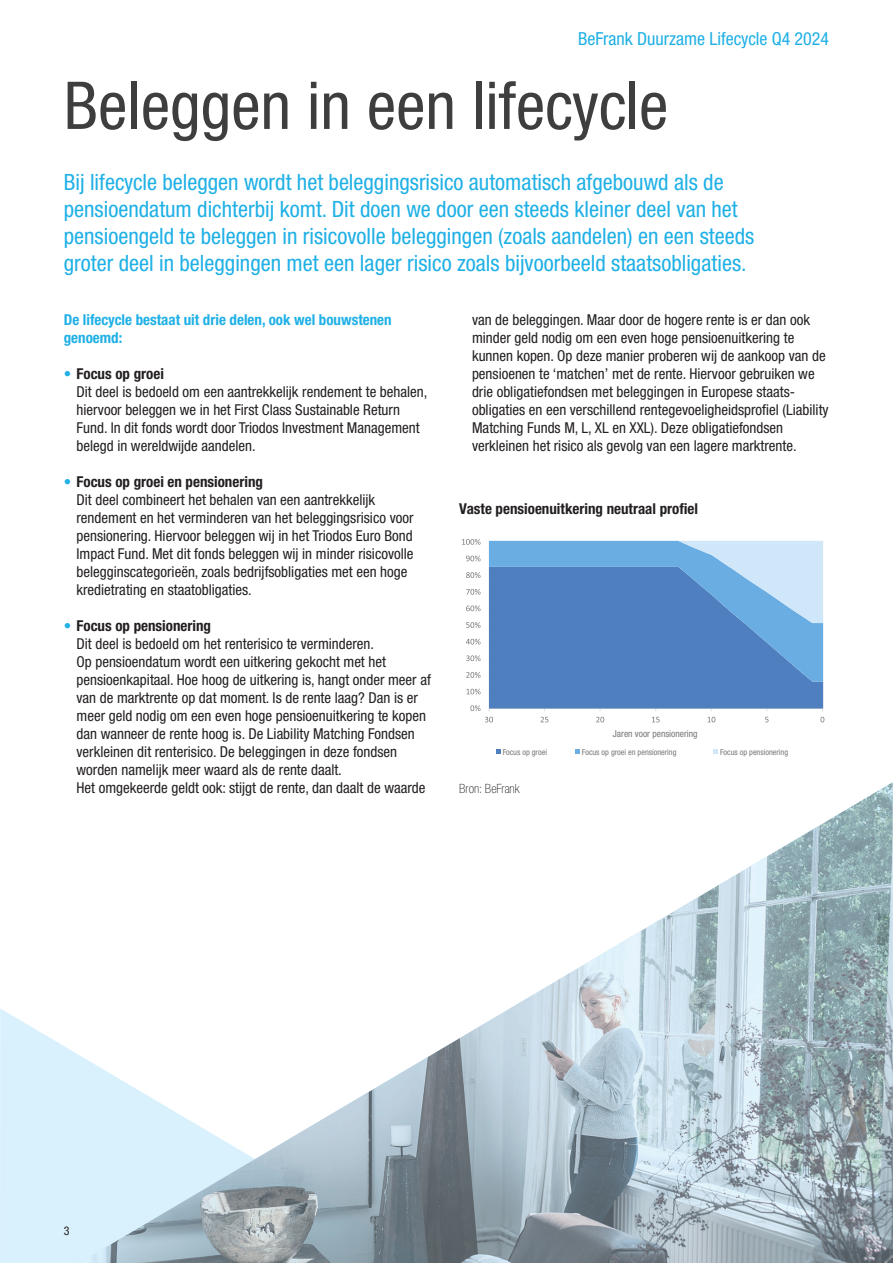
<style>
.page{position:relative;width:893px;height:1263px;background:#fff}
.page>*{position:absolute;margin:0;border:0;box-sizing:border-box;transform-origin:0 0}
.Koptekst_44_48_donkergrijs_vet{font:condensed 66px "Helvetica Neue LT Std";color:#3e3e3f}
.Koptekst_15_16_blauw{font:condensed 22.5px/27px "Helvetica Neue LT Std";color:#1fb0e6}
.t1{font:condensed 18px "Helvetica Neue LT Std";color:#1fb0e6}
.t2{font:condensed 15px/18px "Helvetica Neue LT Std";color:#231f20}
.Koptekst_10_12_blauw_vet{font:700 condensed 15px/18px "Helvetica Neue LT Std";color:#1fb0e6}
.Platte_tekst_10_12_zwart_vet{font:700 condensed 15px "Helvetica Neue LT Std";color:#231f20}
.Bronvermelding_8_5_9_lichtzwart{font:100 condensed 12.75px "Helvetica Neue LT Std";color:#231f20}
.t3{font:condensed 12px "Helvetica Neue LT Std";color:#231f20}
.t4{font:condensed 9.45px "Helvetica Neue LT Std";color:#76787b}
.t5{font:condensed 8.25px "Helvetica Neue LT Std";color:#76787b}
.s1{color:#1fb0e6}
.s2{font-weight:700}
</style>
<div class="page">
<svg style="left:0;top:1008px;width:64px;height:255px;background:#dcf2fc"></svg>
<img style="left:76px;top:782px;width:817px;height:481px">
<hr style="left:489px;top:708px;width:333px;height:1px;background:#dcdddf">
<svg style="left:470px;top:705px;width:10px;height:6px"></svg>
<svg style="left:466px;top:689px;width:14px;height:5px"></svg>
<svg style="left:466px;top:672px;width:14px;height:6px"></svg>
<svg style="left:466px;top:655px;width:14px;height:6px"></svg>
<svg style="left:466px;top:639px;width:14px;height:6px"></svg>
<svg style="left:466px;top:622px;width:14px;height:6px"></svg>
<svg style="left:466px;top:605px;width:14px;height:6px"></svg>
<svg style="left:466px;top:589px;width:14px;height:6px"></svg>
<svg style="left:466px;top:572px;width:14px;height:6px"></svg>
<svg style="left:466px;top:556px;width:14px;height:5px"></svg>
<svg style="left:462px;top:539px;width:18px;height:6px"></svg>
<svg style="left:485px;top:717px;width:8px;height:5px"></svg>
<svg style="left:541px;top:717px;width:7px;height:5px"></svg>
<svg style="left:596px;top:717px;width:8px;height:5px"></svg>
<svg style="left:652px;top:717px;width:8px;height:5px"></svg>
<svg style="left:708px;top:717px;width:7px;height:5px"></svg>
<svg style="left:765px;top:717px;width:4px;height:5px"></svg>
<svg style="left:820px;top:717px;width:4px;height:5px"></svg>
<svg style="left:496px;top:749px;width:5px;height:5px"></svg>
<svg style="left:575px;top:749px;width:5px;height:5px"></svg>
<svg style="left:713px;top:749px;width:5px;height:5px"></svg>
<div style="left:489px;top:681px;width:334px;height:27px;background:#4f7fbe"></div>
<svg style="left:489px;top:623px;width:334px;height:58px;background:#5285c2"></svg>
<svg style="left:489px;top:541px;width:334px;height:82px;background:#73a4d6"></svg>
<p class="t1" style="left:578px;top:28px;width:252px">BeFrank Duurzame Lifecycle Q4 2024</p>
<p class="Koptekst_44_48_donkergrijs_vet" style="left:64px;top:67px;width:606px">Beleggen in een lifecycle</p>
<p class="Koptekst_15_16_blauw" style="left:64px;top:168px;width:692px">Bij lifecycle beleggen wordt het beleggingsrisico automatisch afgebouwd als de pensioendatum dichterbij komt. Dit doen we door een steeds kleiner deel van het pensioengeld te beleggen in risicovolle beleggingen (zoals aandelen) en een steeds groter deel in beleggingen met een lager risico zoals bijvoorbeeld staatsobligaties.</p>
<p class="Koptekst_10_12_blauw_vet" style="left:64px;top:310px;width:329px">De lifecycle bestaat uit drie delen, ook wel bouwstenen genoemd:</p>
<p class="t2" style="left:77px;top:364px;width:352px;text-indent:-13px"><span class="s1">•</span> <span class="s2">Focus op groei<br></span>Dit deel is bedoeld om een aantrekkelijk rendement te behalen, hiervoor beleggen we in het First Class Sustainable Return Fund. In dit fonds wordt door Triodos Investment Management belegd in wereldwijde aandelen.</p>
<p class="t2" style="left:77px;top:472px;width:339px;text-indent:-13px"><span class="s1">•</span> <span class="s2">Focus op groei en pensionering<br></span>Dit deel combineert het behalen van een aantrekkelijk rendement en het verminderen van het beleggingsrisico voor pensionering. Hiervoor beleggen wij in het Triodos Euro Bond Impact Fund. Met dit fonds beleggen wij in minder risicovolle belegginscategorieën, zoals bedrijfsobligaties met een hoge kredietrating en staatobligaties.</p>
<p class="t2" style="left:77px;top:616px;width:356px;text-indent:-13px"><span class="s1">•</span> <span class="s2">Focus op pensionering<br></span>Dit deel is bedoeld om het renterisico te verminderen.<br>Op pensioendatum wordt een uitkering gekocht met het pensioenkapitaal. Hoe hoog de uitkering is, hangt onder meer af van de marktrente op dat moment. Is de rente laag? Dan is er meer geld nodig om een even hoge pensioenuitkering te kopen dan wanneer de rente hoog is. De Liability Matching Fondsen verkleinen dit renterisico. De beleggingen in deze fondsen worden namelijk meer waard als de rente daalt.<br>Het omgekeerde geldt ook: stijgt de rente, dan daalt de waarde</p>
<p class="t2" style="left:472px;top:310px;width:358px">van de beleggingen. Maar door de hogere rente is er dan ook minder geld nodig om een even hoge pensioenuitkering te kunnen kopen. Op deze manier proberen wij de aankoop van de pensioenen te ‘matchen’ met de rente. Hiervoor gebruiken we drie obligatiefondsen met beleggingen in Europese staats&shy;obligaties en een verschillend rentegevoeligheidsprofiel (Liability Matching Funds M, L, XL en XXL). Deze obligatiefondsen verkleinen het risico als gevolg van een lagere marktrente.</p>
<p class="Platte_tekst_10_12_zwart_vet" style="left:459px;top:499px;width:240px">Vaste pensioenuitkering neutraal profiel</p>
<p class="t4" style="left:613px;top:728px;width:86px">Jaren voor pensionering</p>
<p class="t5" style="left:503px;top:747px;width:46px">Focus op groei</p>
<p class="t5" style="left:582px;top:747px;width:96px">Focus op groei en pensionering</p>
<p class="t5" style="left:720px;top:747px;width:70px">Focus op pensionering</p>
<p class="Bronvermelding_8_5_9_lichtzwart" style="left:459px;top:782px;width:62px">Bron: BeFrank</p>
<p class="t3" style="left:64px;top:1224px;width:7px">3</p>
</div>
